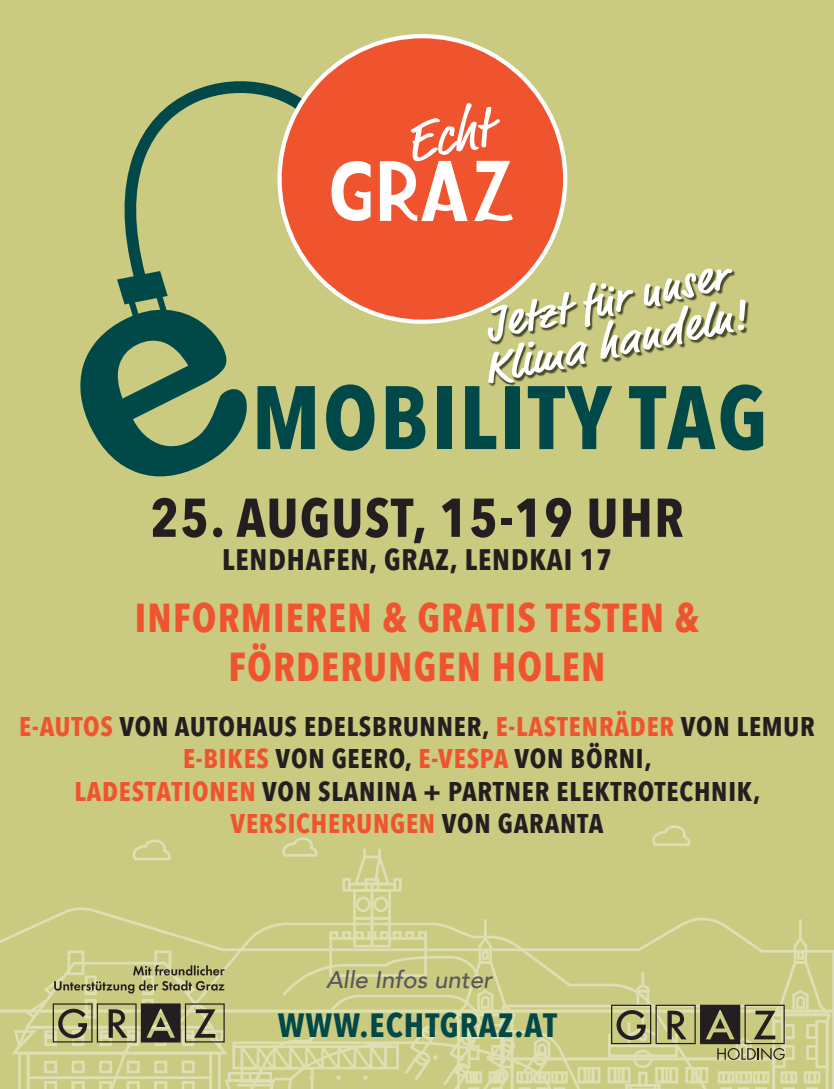
<style>
.page{position:relative;width:834px;height:1089px;background:#fff}
.page>*{position:absolute;margin:0;border:0;box-sizing:border-box;transform-origin:0 0}
.t1{font:700 88.8px "Avenir Next Condensed";letter-spacing:.03em;color:#014949}
.t2{font:700 54px "Avenir Next Condensed";letter-spacing:.03em;color:#231f20}
.t3{font:700 45.3px/42.9px "Market Pro";color:#fff}
.t4{font:700 40.5px/48.3px "Avenir Next Condensed";letter-spacing:.03em;color:#f0542f;text-align:center}
.t5{font:700 33.6px "Avenir Next Condensed";letter-spacing:.03em;color:#014949}
.t6{font:700 29.7px "Avenir Next Condensed";letter-spacing:.03em;color:#231f20}
.t7{font:700 27px/32.4px "Avenir Next Condensed";letter-spacing:.03em;color:#231f20;text-align:center}
.t8{font:italic 500 24px "Avenir";color:#57585a}
.s1{color:#f0542f}
</style>
<div class="page">
<div style="left:0;top:0;width:833px;height:904px;background:#caca80"></div>
<svg style="left:80px;top:309px;width:167px;height:170px;background:#5e8562"></svg>
<svg style="left:117px;top:70px;width:160px;height:250px;background:#b0b979"></svg>
<svg style="left:277px;top:34px;width:290px;height:290px;background:#ea7e57"></svg>
<img style="left:488px;top:270px;width:260px;height:114px">
<img style="left:488px;top:270px;width:47px;height:38px">
<img style="left:488px;top:384px;width:260px;height:2px">
<div style="left:0;top:904px;width:833px;height:109px;background:#caca80"></div>
<svg style="left:131px;top:838px;width:41px;height:24px"></svg>
<svg style="left:281px;top:836px;width:38px;height:22px"></svg>
<svg style="left:650px;top:824px;width:41px;height:24px"></svg>
<div style="left:371px;top:889px;width:20px;height:30px;border:3px solid #dedfb2"></div>
<div style="left:373px;top:896px;width:15px;height:16px;border:3px solid #dedfb2;border-radius:50%"></div>
<div style="left:353px;top:889px;width:20px;height:30px;border:3px solid #dedfb2"></div>
<div style="left:356px;top:896px;width:14px;height:16px;border:3px solid #dedfb2;border-radius:50%"></div>
<div style="left:371px;top:882px;width:25px;height:9px;border:3px solid #dedfb2"></div>
<div style="left:348px;top:882px;width:25px;height:9px;border:3px solid #dedfb2"></div>
<div style="left:342px;top:878px;width:8px;height:13px;border:3px solid #dedfb2"></div>
<div style="left:393px;top:878px;width:8px;height:13px;border:3px solid #dedfb2"></div>
<svg style="left:352px;top:848px;width:39px;height:39px"></svg>
<div style="left:364px;top:878px;width:15px;height:13px;border:3px solid #dedfb2"></div>
<svg style="left:9px;top:919px;width:822px;height:170px;background:#c5c585"></svg>
<h3 class="t3" style="left:471px;top:307px;width:269px;rotate:-12deg">Jetzt für unser<br>Klima handeln!</h3>
<h1 class="t1" style="left:252px;top:363px;width:517px">MOBILITY TAG</h1>
<h2 class="t2" style="left:150px;top:485px;width:534px">25. AUGUST, 15-19 UHR</h2>
<p class="t6" style="left:222px;top:542px;width:391px">LENDHAFEN, GRAZ, LENDKAI 17</p>
<h3 class="t4" style="left:135px;top:594px;width:566px">INFORMIEREN &amp; GRATIS TESTEN &amp;<br>FÖRDERUNGEN HOLEN</h3>
<p class="t7" style="left:19px;top:710px;width:796px"><span class="s1">E-AUTOS</span> VON AUTOHAUS EDELSBRUNNER, <span class="s1">E-LASTENRÄDER</span> VON LEMUR <span class="s1">E-BIKES</span> VON GEERO, <span class="s1">E-VESPA</span> VON BÖRNI,<br><span class="s1">LADESTATIONEN</span> VON SLANINA + PARTNER ELEKTROTECHNIK, <span class="s1">VERSICHERUNGEN</span> VON GARANTA</p>
<p class="t8" style="left:326px;top:965px;width:167px">Alle Infos unter</p>
<p class="t5" style="left:277px;top:1004px;width:281px">WWW.ECHTGRAZ.AT</p>
</div>
